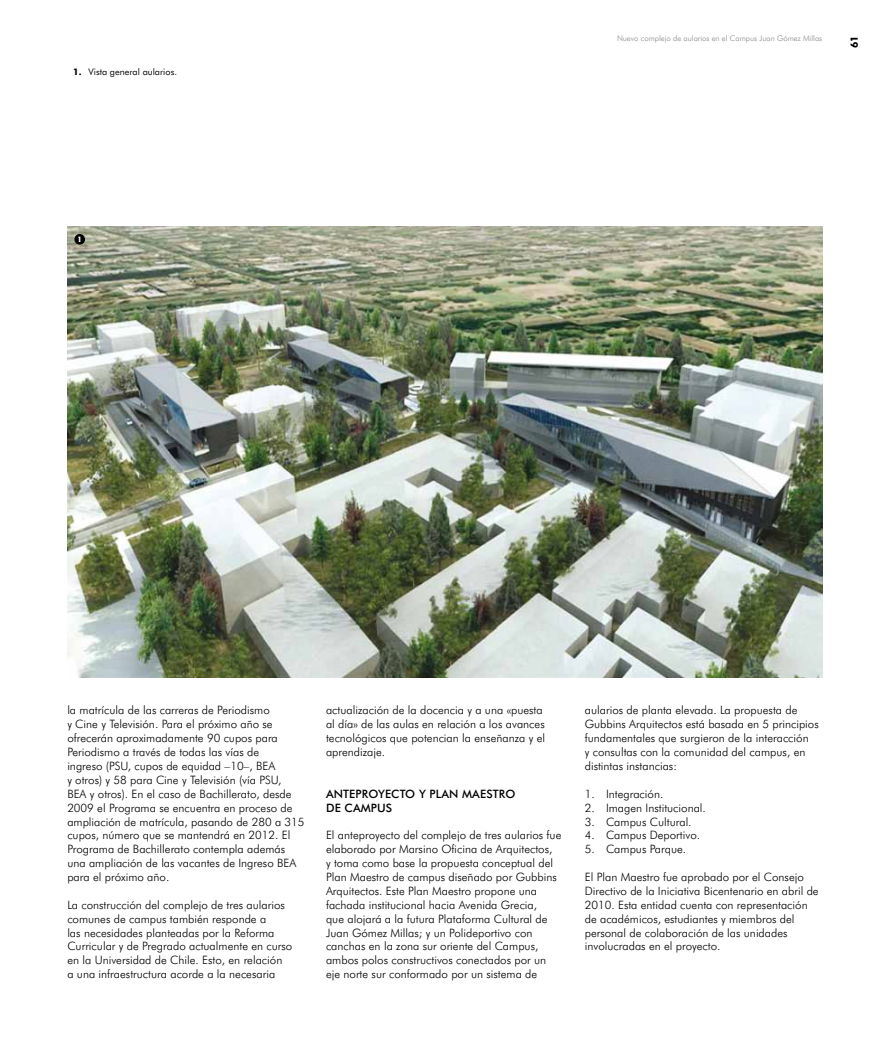
<style>
.page{position:relative;width:886px;height:1046px;background:#fff}
.page>*{position:absolute;margin:0;border:0;box-sizing:border-box;transform-origin:0 0}
.t1{font:300 11.5px/13.9px "Futura BT";color:#000}
.t2{font:500 11.5px/13.9px "Futura BT";letter-spacing:.01em;color:#000}
.t3{font:700 10px "Futura BT";color:#000}
.t4{font:9px "Futura BT";color:#000}
.t5{font:300 7.75px "Futura BT";color:#87888a}
.t6{font:900 condensed 7.5px "Futura BT";color:#fff}
.s1{font-weight:700}
</style>
<div class="page">
<img style="left:67px;top:227px;width:755px;height:450px">
<div style="left:74px;top:234px;width:11px;height:10px;background:#000;border-radius:50%"></div>
<p class="t4" style="left:73px;top:66px;width:105px"><span class="s1">1.</span> Vista general aularios.</p>
<p class="t6" style="left:78px;top:235px;width:5px">1</p>
<p class="t5" style="left:617px;top:34px;width:207px">N uevo complejo de aularios en el Campus Juan Gómez Millas</p>
<p class="t3" style="left:848px;top:48px;width:14px;rotate:-90deg">61</p>
<p class="t1" style="left:67px;top:703px;width:239px">la matrícula de las carreras de Periodismo<br>y Cine y Televisión. Para el próximo año se ofrecerán aproximadamente 90 cupos para Periodismo a través de todas las vías de<br>ingreso (PSU, cupos de equidad –10–, BEA<br>y otros) y 58 para Cine y Televisión (vía PSU,<br>BEA y otros). En el caso de Bachillerato, desde 2009 el Programa se encuentra en proceso de ampliación de matrícula, pasando de 280 a 315 cupos, número que se mantendrá en 2012. El Programa de Bachillerato contempla además una ampliación de las vacantes de I ngreso BEA para el próximo año.</p>
<p class="t1" style="left:67px;top:897px;width:227px">La construcción del complejo de tres aularios comunes de campus también responde a<br>las necesidades planteadas por la Reforma Curricular y de Pregrado actualmente en curso en la Universidad de Chile. Esto, en relación<br>a una infraestructura acorde a la necesaria</p>
<p class="t1" style="left:326px;top:703px;width:221px">actualización de la docencia y a una «puesta al día» de las aulas en relación a los avances tecnológicos que potencian la enseñanza y el aprendizaje.</p>
<p class="t2" style="left:326px;top:786px;width:191px">ANTEPROYECTO Y PLAN MAESTRO<br>DE CAMPUS</p>
<p class="t1" style="left:326px;top:828px;width:237px">El anteproyecto del complejo de tres aularios fue elaborado por Marsino Oficina de Arquitectos,<br>y toma como base la propuesta conceptual del Plan Maestro de campus diseñado por Gubbins Arquitectos. Este Plan Maestro propone una fachada institucional hacia Avenida Grecia,<br>que alojará a la futura Plataforma Cultural de Juan Gómez Millas; y un Polideportivo con canchas en la zona sur oriente del Campus, ambos polos constructivos conectados por un eje norte sur conformado por un sistema de</p>
<p class="t1" style="left:585px;top:703px;width:236px">aularios de planta elevada. La propuesta de Gubbins Arquitectos está basada en 5 principios fundamentales que surgieron de la interacción<br>y consultas con la comunidad del campus, en distintas instancias:</p>
<p class="t1" style="left:585px;top:786px;width:80px">1. I ntegración.</p>
<p class="t1" style="left:585px;top:800px;width:123px">2. I magen I nstitucional.</p>
<p class="t1" style="left:585px;top:814px;width:108px">3. Campus Cultural.</p>
<p class="t1" style="left:585px;top:828px;width:117px">4. Campus Deportivo.</p>
<p class="t1" style="left:585px;top:842px;width:103px">5. Campus Parque.</p>
<p class="t1" style="left:585px;top:869px;width:235px">El Plan Maestro fue aprobado por el Consejo Directivo de la I niciativa Bicentenario en abril de 2010. Esta entidad cuenta con representación de académicos, estudiantes y miembros del personal de colaboración de las unidades involucradas en el proyecto.</p>
</div>
